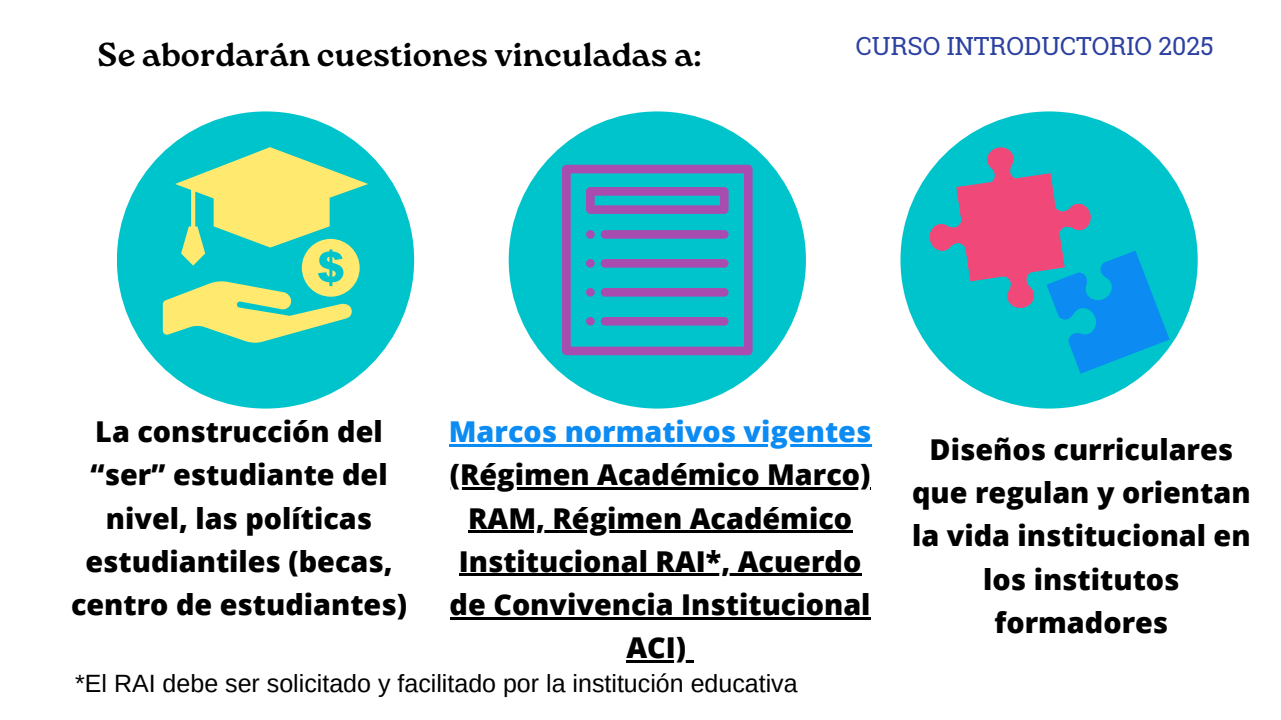
<style>
.page{position:relative;width:1281px;height:720px;background:#fff}
.page>*{position:absolute;margin:0;border:0;box-sizing:border-box;transform-origin:0 0}
.t1{font:700 33.12px "Roca One";color:#000}
.t2{font:800 28.75px/43.1px "Open Sans";color:#000;text-align:center}
.t3{font:800 28.75px "Open Sans";color:#0c8cf3}
.t4{font:25px "Arimo";color:#000}
.t5{font:25px "Roboto Slab";color:#2c41a0}
</style>
<div class="page">
<div style="left:117px;top:111px;width:297px;height:298px;background:#00c4cc;border-radius:50%"></div>
<div style="left:509px;top:111px;width:297px;height:298px;background:#00c4cc;border-radius:50%"></div>
<div style="left:900px;top:111px;width:297px;height:298px;background:#00c4cc;border-radius:50%"></div>
<svg style="left:163px;top:147px;width:205px;height:196px"></svg>
<svg style="left:929px;top:146px;width:240px;height:227px"></svg>
<svg style="left:562px;top:165px;width:190px;height:190px"></svg>
<hr style="left:449px;top:444px;width:422px;height:3px;background:#0c8cf3">
<hr style="left:450px;top:487px;width:420px;height:3px;background:#000">
<hr style="left:468px;top:530px;width:384px;height:3px;background:#000">
<hr style="left:459px;top:574px;width:402px;height:2px;background:#000">
<hr style="left:450px;top:617px;width:420px;height:3px;background:#000">
<hr style="left:626px;top:660px;width:60px;height:3px;background:#000">
<svg style="left:686px;top:660px;width:8px;height:3px"></svg>
<h1 class="t1" style="left:97px;top:35px;width:606px">Se abordarán cuestiones vinculadas a:</h1>
<p class="t5" style="left:856px;top:29px;width:359px">CURSO INTRODUCTORIO 2025</p>
<h3 class="t2" style="left:71px;top:410px;width:337px">La construcción del “ser” estudiante del nivel, las políticas estudiantiles (becas, centro de estudiantes)</h3>
<p class="t3" style="left:449px;top:412px;width:424px">Marcos normativos vigentes</p>
<p class="t2" style="left:450px;top:453px;width:422px">(Régimen Académico Marco)</p>
<p class="t2" style="left:468px;top:496px;width:386px">RAM, Régimen Académico</p>
<p class="t2" style="left:450px;top:539px;width:422px">Institucional RAI*, Acuerdo de Convivencia Institucional</p>
<p class="t2" style="left:626px;top:625px;width:61px">ACI)</p>
<p class="t4" style="left:75px;top:670px;width:724px">*El RAI debe ser solicitado y facilitado por la institución educativa</p>
<p class="t2" style="left:912px;top:428px;width:340px">Diseños curriculares que regulan y orientan la vida institucional en los institutos formadores</p>
</div>
